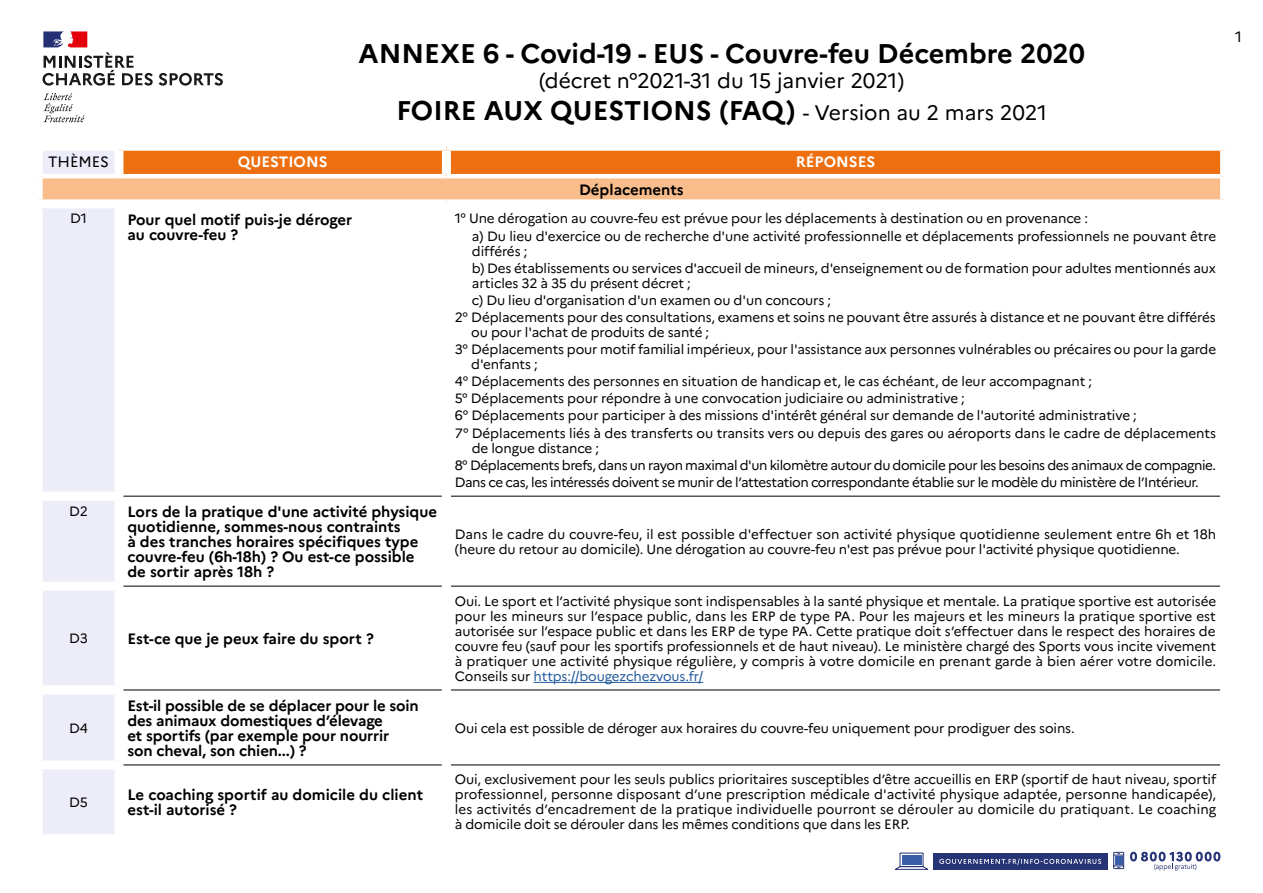
<style>
.page{position:relative;width:1263px;height:893px;background:#fff}
.page>*{position:absolute;margin:0;border:0;box-sizing:border-box;transform-origin:0 0}
.t1{font:700 27px "Marianne";color:#000}
.t2{font:21px "Marianne";color:#000}
.t3{font:700 15px/15px "Marianne";color:#000}
.t4{font:700 15px "Marianne";color:#fff}
.t5{font:15px "Marianne";color:#000}
.t6{font:13.5px/15px "Marianne";letter-spacing:-.01em;color:#000}
.t7{font:13.5px/17.1px "Marianne";letter-spacing:-.035em;color:#000}
.s1{font-weight:400;font-size:21px}
.s2{color:#22599b}
</style>
<div class="page">
<svg style="left:1130px;top:852px;width:90px;height:19px"></svg>
<svg style="left:1113px;top:852px;width:11px;height:17px"></svg>
<div style="left:1115px;top:856px;width:7px;height:9px;background:#385ea8"></div>
<svg style="left:895px;top:852px;width:34px;height:18px"></svg>
<div style="left:902px;top:855px;width:19px;height:9px;background:#385ea8"></div>
<div style="left:933px;top:853px;width:175px;height:17px;background:#263375"></div>
<svg style="left:939px;top:859px;width:162px;height:6px"></svg>
<div style="left:43px;top:151px;width:71px;height:683px;background:#ecedf8"></div>
<div style="left:119px;top:146px;width:327px;height:30px;background:#ed6f0f"></div>
<div style="left:446px;top:146px;width:778px;height:30px;background:#ed6f0f"></div>
<div style="left:38px;top:176px;width:1186px;height:28px;background:#f9bc8b"></div>
<svg style="left:123px;top:495px;width:319px;height:271px"></svg>
<div style="left:34px;top:176px;width:9px;height:23px;background:#fff"></div>
<div style="left:34px;top:199px;width:85px;height:9px;background:#fff"></div>
<div style="left:119px;top:199px;width:327px;height:9px;background:#fff"></div>
<div style="left:446px;top:199px;width:783px;height:9px;background:#fff"></div>
<div style="left:34px;top:492px;width:89px;height:9px;background:#fff"></div>
<div style="left:34px;top:582px;width:89px;height:9px;background:#fff"></div>
<div style="left:34px;top:685px;width:89px;height:9px;background:#fff"></div>
<div style="left:34px;top:760px;width:89px;height:9px;background:#fff"></div>
<div style="left:119px;top:142px;width:327px;height:9px;background:#fff"></div>
<div style="left:446px;top:142px;width:783px;height:9px;background:#fff"></div>
<div style="left:1220px;top:151px;width:9px;height:25px;background:#fff"></div>
<div style="left:114px;top:151px;width:9px;height:23px;background:#fff"></div>
<div style="left:442px;top:151px;width:9px;height:23px;background:#fff"></div>
<div style="left:1220px;top:176px;width:9px;height:23px;background:#fff"></div>
<hr style="left:43px;top:174px;width:76px;height:4px;background:#fff">
<hr style="left:119px;top:174px;width:327px;height:4px;background:#fff">
<hr style="left:446px;top:174px;width:774px;height:4px;background:#fff">
<hr style="left:123px;top:496px;width:319px;height:1px;background:#000">
<hr style="left:451px;top:496px;width:769px;height:1px;background:#000">
<hr style="left:123px;top:586px;width:319px;height:1px;background:#000">
<hr style="left:451px;top:586px;width:769px;height:1px;background:#000">
<hr style="left:123px;top:690px;width:319px;height:1px;background:#000">
<hr style="left:451px;top:690px;width:769px;height:1px;background:#000">
<hr style="left:123px;top:764px;width:319px;height:1px;background:#000">
<hr style="left:451px;top:764px;width:769px;height:1px;background:#000">
<hr style="left:533px;top:682px;width:170px;height:1px;background:#22599b">
<svg style="left:43px;top:93px;width:42px;height:29px"></svg>
<svg style="left:159px;top:73px;width:64px;height:13px"></svg>
<svg style="left:43px;top:31px;width:110px;height:55px"></svg>
<h1 class="t1" style="left:358px;top:37px;width:728px">ANNEXE 6 - Covid-19 - EUS - Couvre-feu Décembre 2020</h1>
<h2 class="t2" style="left:539px;top:68px;width:367px">(décret n°2021-31 du 15 janvier 2021)</h2>
<h1 class="t1" style="left:396px;top:94px;width:652px">FOIRE AUX QUESTIONS (FAQ) <span class="s1">- Version au 2 mars 2021</span></h1>
<p class="t5" style="left:48px;top:152px;width:63px">THÈMES</p>
<p class="t4" style="left:238px;top:152px;width:91px">QUESTIONS</p>
<p class="t4" style="left:796px;top:152px;width:81px">RÉPONSES</p>
<p class="t3" style="left:579px;top:182px;width:106px">Déplacements</p>
<p class="t6" style="left:70px;top:211px;width:18px">D1</p>
<p class="t3" style="left:127px;top:212px;width:226px">Pour quel motif puis-je déroger au couvre-feu ?</p>
<p class="t6" style="left:472px;top:210px;width:746px;line-height:17.1px;text-indent:-17px">1° Une dérogation au couvre-feu est prévue pour les déplacements à destination ou en provenance :<br>a) Du lieu d'exercice ou de recherche d'une activité professionnelle et déplacements professionnels ne pouvant être</p>
<p class="t6" style="left:472px;top:242px;width:746px;line-height:17.1px">différés ;<br>b) Des établissements ou services d'accueil de mineurs, d'enseignement ou de formation pour adultes mentionnés aux</p>
<p class="t6" style="left:472px;top:275px;width:220px">articles 32 à 35 du présent décret ;</p>
<p class="t6" style="left:472px;top:292px;width:361px">c) Du lieu d'organisation d'un examen ou d'un concours ;</p>
<p class="t6" style="left:455px;top:310px;width:762px">2° Déplacements pour des consultations, examens et soins ne pouvant être assurés à distance et ne pouvant être différés</p>
<p class="t6" style="left:455px;top:324px;width:763px;line-height:17.1px;text-indent:16px">ou pour l'achat de produits de santé ;<br>3° Déplacements pour motif familial impérieux, pour l'assistance aux personnes vulnérables ou précaires ou pour la garde</p>
<p class="t6" style="left:455px;top:356px;width:763px;line-height:17.1px;text-indent:16px">d'enfants ;<br>4° Déplacements des personnes en situation de handicap et, le cas échéant, de leur accompagnant ;<br>5° Déplacements pour répondre à une convocation judiciaire ou administrative ;<br>6° Déplacements pour participer à des missions d'intérêt général sur demande de l'autorité administrative ;<br>7° Déplacements liés à des transferts ou transits vers ou depuis des gares ou aéroports dans le cadre de déplacements</p>
<p class="t7" style="left:455px;top:439px;width:763px;text-indent:17px">de longue distance ;<br>8° Déplacements brefs, dans un rayon maximal d'un kilomètre autour du domicile pour les besoins des animaux de compagnie.<br>Dans ce cas, les intéressés doivent se munir de l’attestation correspondante établie sur le modèle du ministère de l’Intérieur.</p>
<p class="t6" style="left:69px;top:503px;width:20px">D2</p>
<p class="t3" style="left:127px;top:504px;width:311px">Lors de la pratique d'une activité physique quotidienne, sommes-nous contraints<br>à des tranches horaires spécifiques type couvre-feu (6h-18h) ? Ou est-ce possible<br>de sortir après 18h ?</p>
<p class="t6" style="left:455px;top:526px;width:763px">Dans le cadre du couvre-feu, il est possible d'effectuer son activité physique quotidienne seulement entre 6h et 18h (heure du retour au domicile). Une dérogation au couvre-feu n'est pas prévue pour l'activité physique quotidienne.</p>
<p class="t6" style="left:69px;top:631px;width:20px">D3</p>
<p class="t3" style="left:127px;top:631px;width:248px">Est-ce que je peux faire du sport ?</p>
<p class="t6" style="left:69px;top:720px;width:20px">D4</p>
<p class="t3" style="left:127px;top:698px;width:293px">Est-il possible de se déplacer pour le soin des animaux domestiques d’élevage<br>et sportifs (par exemple pour nourrir<br>son cheval, son chien...) ?</p>
<p class="t6" style="left:69px;top:795px;width:20px">D5</p>
<p class="t3" style="left:127px;top:787px;width:297px">Le coaching sportif au domicile du client est-il autorisé ?</p>
<p class="t6" style="left:455px;top:593px;width:763px;text-align:justify">Oui. Le sport et l’activité physique sont indispensables à la santé physique et mentale. La pratique sportive est autorisée pour les mineurs sur l’espace public, dans les ERP de type PA. Pour les majeurs et les mineurs la pratique sportive est autorisée sur l’espace public et dans les ERP de type PA. Cette pratique doit s’effectuer dans le respect des horaires de couvre feu (sauf pour les sportifs professionnels et de haut niveau). Le ministère chargé des Sports vous incite vivement à pratiquer une activité physique régulière, y compris à votre domicile en prenant garde à bien aérer votre domicile.<br>Conseils sur <span class="s2">https://bougezchezvous.fr/</span></p>
<p class="t6" style="left:455px;top:720px;width:621px">Oui cela est possible de déroger aux horaires du couvre-feu uniquement pour prodiguer des soins.</p>
<p class="t6" style="left:455px;top:772px;width:763px;text-align:justify">Oui, exclusivement pour les seuls publics prioritaires susceptibles d’être accueillis en ERP (sportif de haut niveau, sportif professionnel, personne disposant d’une prescription médicale d'activité physique adaptée, personne handicapée), les activités d’encadrement de la pratique individuelle pourront se dérouler au domicile du pratiquant. Le coaching à domicile doit se dérouler dans les mêmes conditions que dans les ERP.</p>
<p class="t5" style="left:1235px;top:27px;width:8px">1</p>
</div>
